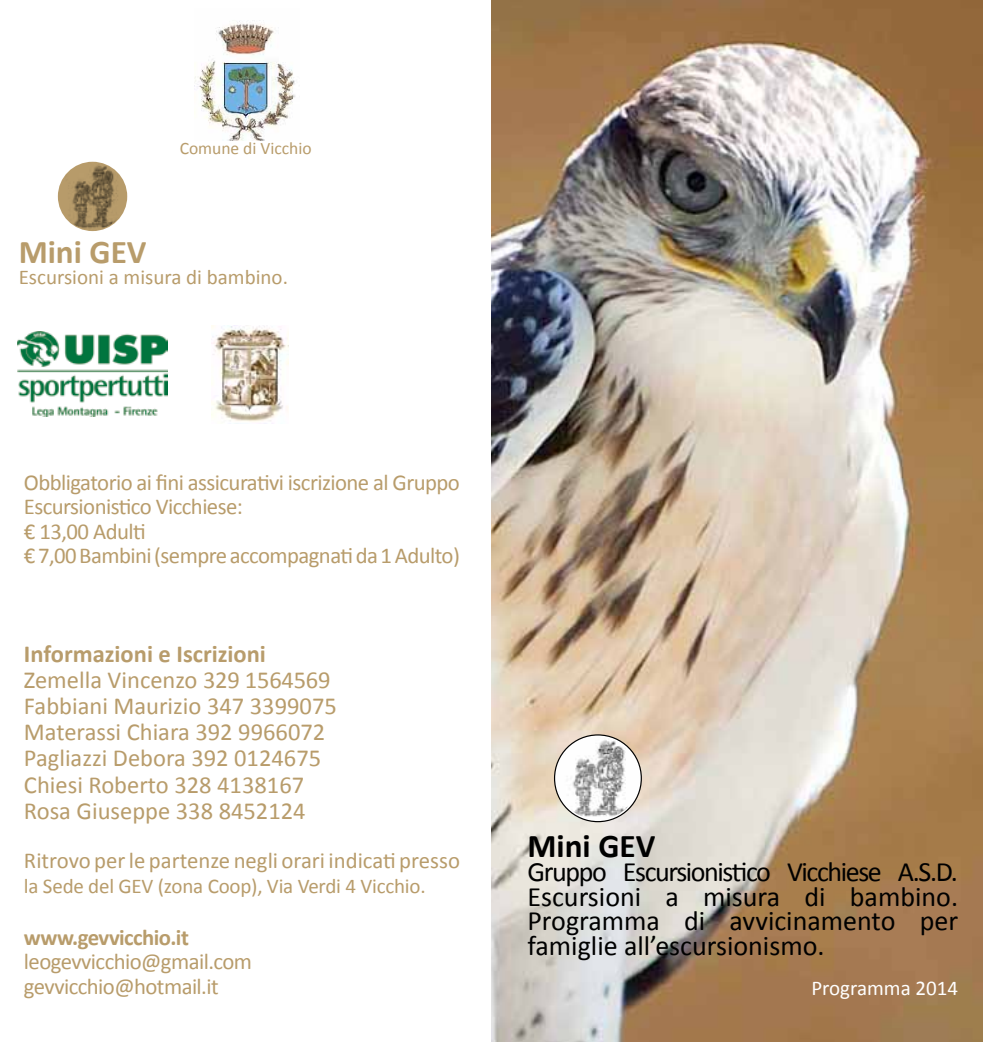
<style>
.page{position:relative;width:983px;height:1042px;background:#fff}
.page>*{position:absolute;margin:0;border:0;box-sizing:border-box;transform-origin:0 0}
.t1{font:700 33.25px "Calibri";color:#000}
.t2{font:700 33.25px "Calibri";color:#b89c6b}
.t3{font:28px/24.5px "Calibri";color:#000;text-align:justify}
.t4{font:24.5px/26.2px "Calibri";color:#b89c6b}
.t5{font:700 24.5px "Calibri";color:#b89c6b}
.t6{font:22.75px/24.5px "Calibri";letter-spacing:-.025em;color:#b89c6b}
.t7{font:22.75px "Calibri";color:#b89c6b}
.t8{font:700 22.75px "Calibri";letter-spacing:-.025em;color:#b89c6b}
.t9{font:21px "Calibri";letter-spacing:-.01em;color:#b89c6b}
.t10{font:21px "Calibri";color:#fff}
.t11{font:17.5px "Calibri";color:#b89c6b}
</style>
<div class="page">
<img style="left:491px;top:0;width:491px;height:1042px">
<svg style="left:554px;top:735px;width:87px;height:86px"></svg>
<img style="left:556px;top:737px;width:83px;height:82px;border-radius:41px">
<img style="left:195px;top:20px;width:101px;height:121px">
<img style="left:18px;top:332px;width:149px;height:84px">
<svg style="left:58px;top:162px;width:69px;height:69px"></svg>
<img style="left:59px;top:163px;width:67px;height:67px;border-radius:33px">
<img style="left:211px;top:325px;width:78px;height:99px">
<p class="t11" style="left:180px;top:137px;width:133px">Comune di Vicchio</p>
<h1 class="t2" style="left:19px;top:231px;width:129px">Mini GEV</h1>
<p class="t9" style="left:19px;top:264px;width:271px">Escursioni a misura di bambino.</p>
<p class="t6" style="left:24px;top:470px;width:437px">Obbligatorio ai fini assicurativi iscrizione al Gruppo Escursionistico Vicchiese:<br>€ 13,00 Adulti<br>€ 7,00 Bambini (sempre accompagnati da 1 Adulto)</p>
<p class="t5" style="left:24px;top:638px;width:243px">Informazioni e Iscrizioni</p>
<p class="t4" style="left:24px;top:666px;width:314px">Zemella Vincenzo 329 1564569<br>Fabbiani Maurizio 347 3399075<br>Materassi Chiara 392 9966072<br>Pagliazzi Debora 392 0124675<br>Chiesi Roberto 328 4138167<br>Rosa Giuseppe 338 8452124</p>
<p class="t7" style="left:24px;top:846px;width:437px">Ritrovo per le partenze negli orari indicati presso</p>
<p class="t9" style="left:24px;top:872px;width:403px">la Sede del GEV (zona Coop), Via Verdi 4 Vicchio.</p>
<p class="t8" style="left:24px;top:923px;width:166px">www.gevvicchio.it</p>
<p class="t6" style="left:24px;top:949px;width:229px">leogevvicchio@gmail.com gevvicchio@hotmail.it</p>
<h1 class="t1" style="left:527px;top:824px;width:129px">Mini GEV</h1>
<p class="t3" style="left:527px;top:860px;width:432px">Gruppo Escursionistico Vicchiese A.S.D.<br>Escursioni a misura di bambino.<br>Programma di avvicinamento per famiglie all’escursionismo.</p>
<p class="t10" style="left:811px;top:975px;width:148px">Programma 2014</p>
</div>
